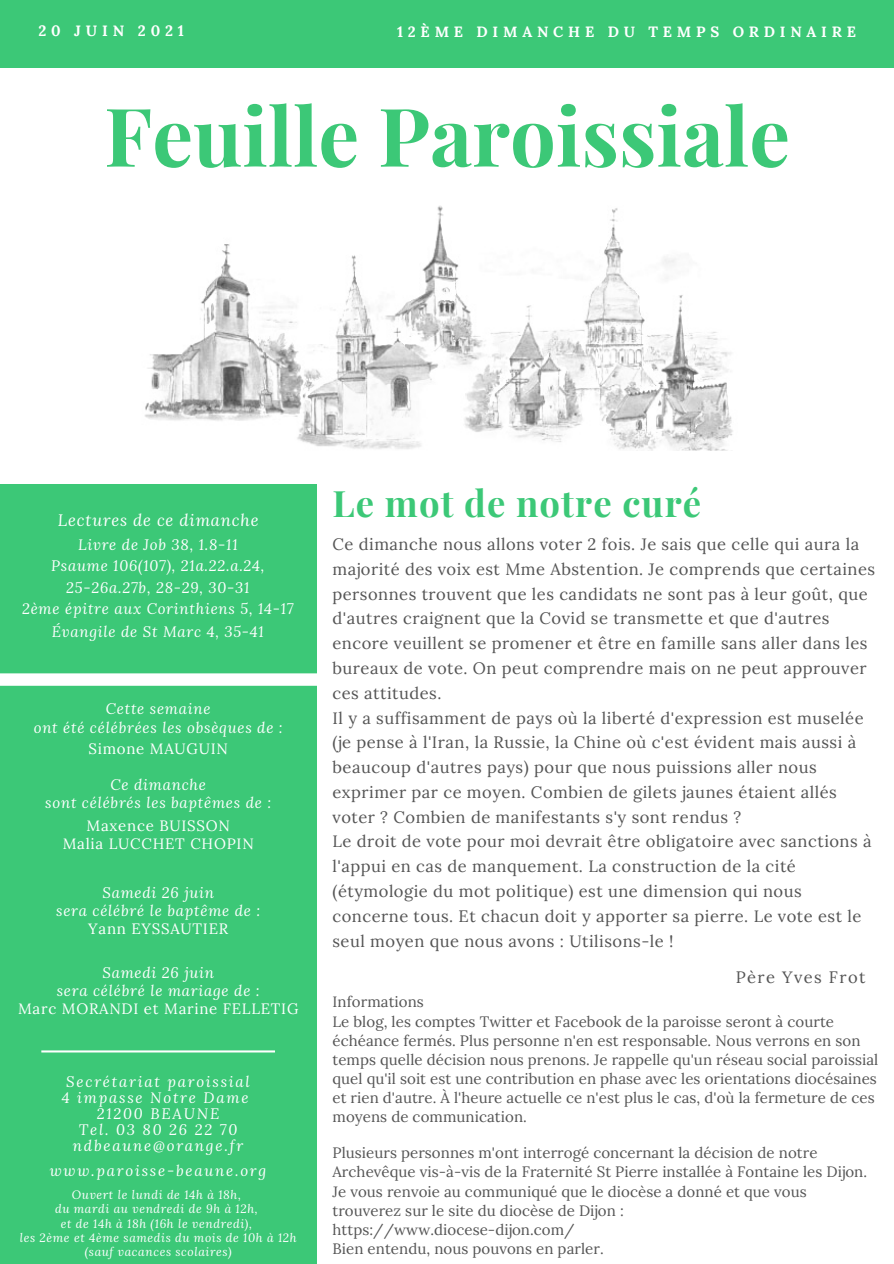
<style>
.page{position:relative;width:894px;height:1264px;background:#fff}
.page>*{position:absolute;margin:0;border:0;box-sizing:border-box;transform-origin:0 0}
.t1{font:700 81px "Playfair Display";color:#3cc877}
.t2{font:700 36.45px "Playfair Display";letter-spacing:.03em;color:#3cc877}
.t3{font:16.5px/24.8px "Lora";letter-spacing:.03em;color:#545454}
.t4{font:italic 16.5px "Lora";letter-spacing:.05em;color:#fff}
.t5{font:16.5px "Lora";letter-spacing:.085em;color:#545454}
.t6{font:15px/19.2px "Lora";letter-spacing:.005em;color:#545454}
.t7{font:italic 15px "Lora";letter-spacing:.05em;color:#fff}
.t8{font:italic 15px "Lora";letter-spacing:.12em;color:#fff}
.t9{font:15px "Lora";letter-spacing:.05em;color:#fff}
.t10{font:700 15px "Lora";letter-spacing:.32em;color:#fff}
.t11{font:700 14.85px "Lora";letter-spacing:.32em;color:#fff}
.t12{font:italic 12px "Lora";letter-spacing:.05em;color:#fff}
</style>
<div class="page">
<img style="left:145px;top:206px;width:588px;height:244px">
<div style="left:0;top:484px;width:317px;height:779px;background:#3cc877"></div>
<div style="left:0;top:0;width:893px;height:68px;background:#3cc877"></div>
<svg style="left:41px;top:1050px;width:234px;height:2px"></svg>
<svg style="left:0;top:673px;width:317px;height:12px"></svg>
<p class="t10" style="left:38px;top:21px;width:147px">20 JUIN 2021</p>
<p class="t11" style="left:397px;top:22px;width:460px">12ÈME DIMANCHE DU TEMPS ORDINAIRE</p>
<p class="t1" style="left:104px;top:79px;width:687px">Feuille Paroissiale</p>
<p class="t4" style="left:58px;top:509px;width:202px">Lectures de ce dimanche</p>
<p class="t7" style="left:78px;top:534px;width:161px">Livre de Job 38, 1.8-11</p>
<p class="t7" style="left:51px;top:555px;width:215px">Psaume 106(107), 21a.22.a.24,</p>
<p class="t7" style="left:66px;top:577px;width:185px">25-26a.27b, 28-29, 30-31</p>
<p class="t7" style="left:22px;top:598px;width:273px">2ème épitre aux Corinthiens 5, 14-17</p>
<p class="t7" style="left:52px;top:621px;width:213px">Évangile de St Marc 4, 35-41</p>
<p class="t7" style="left:106px;top:698px;width:106px">Cette semaine</p>
<p class="t7" style="left:34px;top:717px;width:250px">ont été célébrées les obsèques de :</p>
<p class="t9" style="left:88px;top:739px;width:141px">Simone MAUGUIN</p>
<p class="t7" style="left:110px;top:774px;width:97px">Ce dimanche</p>
<p class="t7" style="left:45px;top:792px;width:227px">sont célébrés les baptêmes de :</p>
<p class="t9" style="left:86px;top:816px;width:145px">Maxence BUISSON</p>
<p class="t9" style="left:63px;top:834px;width:192px">Malia LUCCHET CHOPIN</p>
<p class="t7" style="left:102px;top:882px;width:113px">Samedi 26 juin</p>
<p class="t7" style="left:56px;top:900px;width:206px">sera célébré le baptême de :</p>
<p class="t9" style="left:88px;top:918px;width:141px">Yann EYSSAUTIER</p>
<p class="t7" style="left:102px;top:962px;width:113px">Samedi 26 juin</p>
<p class="t7" style="left:57px;top:980px;width:204px">sera célébré le mariage de :</p>
<p class="t9" style="left:18px;top:998px;width:282px">Marc MORANDI et Marine FELLETIG</p>
<p class="t8" style="left:66px;top:1071px;width:185px">Secrétariat paroissial</p>
<p class="t8" style="left:62px;top:1087px;width:188px">4 impasse Notre Dame</p>
<p class="t8" style="left:97px;top:1103px;width:124px">21200 BEAUNE</p>
<p class="t8" style="left:79px;top:1119px;width:160px">Tel. 03 80 26 22 70</p>
<p class="t8" style="left:73px;top:1135px;width:172px">ndbeaune@orange.fr</p>
<p class="t8" style="left:50px;top:1160px;width:218px">www.paroisse-beaune.org</p>
<p class="t12" style="left:72px;top:1186px;width:170px">Ouvert le lundi de 14h à 18h,</p>
<p class="t12" style="left:55px;top:1200px;width:204px">du mardi au vendredi de 9h à 12h,</p>
<p class="t12" style="left:61px;top:1215px;width:192px">et de 14h à 18h (16h le vendredi),</p>
<p class="t12" style="left:20px;top:1229px;width:278px">les 2ème et 4ème samedis du mois de 10h à 12h</p>
<p class="t12" style="left:85px;top:1243px;width:148px">(sauf vacances scolaires)</p>
<p class="t2" style="left:332px;top:477px;width:370px">Le mot de notre curé</p>
<p class="t3" style="left:332px;top:531px;width:544px">Ce dimanche nous allons voter 2 fois. Je sais que celle qui aura la majorité des voix est Mme Abstention. Je comprends que certaines personnes trouvent que les candidats ne sont pas à leur goût, que d'autres craignent que la Covid se transmette et que d'autres encore veuillent se promener et être en famille sans aller dans les bureaux de vote. On peut comprendre mais on ne peut approuver ces attitudes.</p>
<p class="t3" style="left:332px;top:705px;width:532px">Il y a suffisamment de pays où la liberté d'expression est muselée (je pense à l'Iran, la Russie, la Chine où c'est évident mais aussi à beaucoup d'autres pays) pour que nous puissions aller nous exprimer par ce moyen. Combien de gilets jaunes étaient allés voter ? Combien de manifestants s'y sont rendus ?</p>
<p class="t3" style="left:332px;top:829px;width:540px">Le droit de vote pour moi devrait être obligatoire avec sanctions à l'appui en cas de manquement. La construction de la cité (étymologie du mot politique) est une dimension qui nous concerne tous. Et chacun doit y apporter sa pierre. Le vote est le seul moyen que nous avons : Utilisons-le !</p>
<p class="t5" style="left:735px;top:966px;width:131px">Père Yves Frot</p>
<p class="t6" style="left:332px;top:992px;width:93px">Informations</p>
<p class="t6" style="left:332px;top:1011px;width:547px">Le blog, les comptes Twitter et Facebook de la paroisse seront à courte échéance fermés. Plus personne n'en est responsable. Nous verrons en son temps quelle décision nous prenons. Je rappelle qu'un réseau social paroissial quel qu'il soit est une contribution en phase avec les orientations diocésaines et rien d'autre. À l'heure actuelle ce n'est plus le cas, d'où la fermeture de ces moyens de communication.</p>
<p class="t6" style="left:332px;top:1143px;width:536px">Plusieurs personnes m'ont interrogé concernant la décision de notre Archevêque vis-à-vis de la Fraternité St Pierre installée à Fontaine les Dijon.<br>Je vous renvoie au communiqué que le diocèse a donné et que vous trouverez sur le site du diocèse de Dijon :</p>
<p class="t6" style="left:332px;top:1219px;width:243px">https://www.diocese-dijon.com/</p>
<p class="t6" style="left:332px;top:1238px;width:273px">Bien entendu, nous pouvons en parler.</p>
</div>
